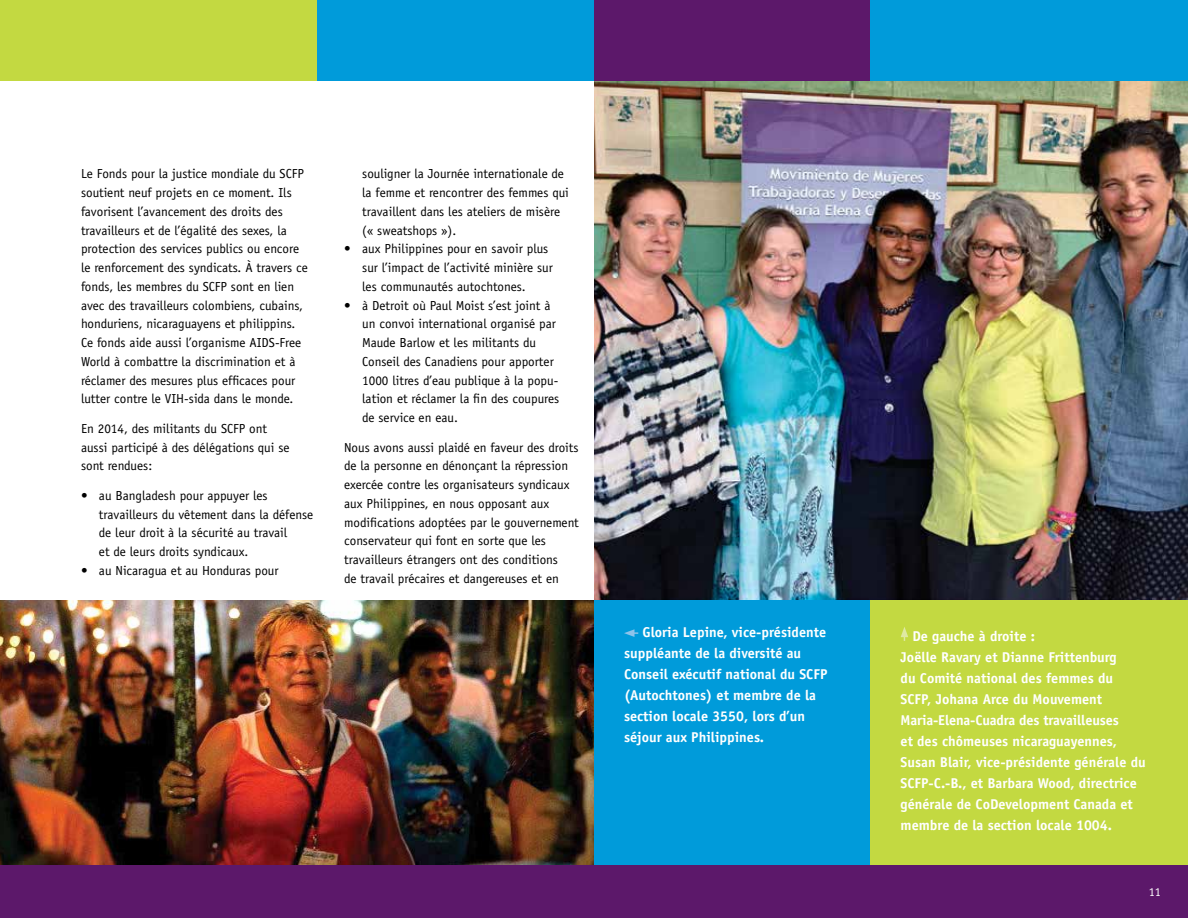
<style>
.page{position:relative;width:1188px;height:918px;background:#fff}
.page>*{position:absolute;margin:0;border:0;box-sizing:border-box;transform-origin:0 0}
.t1{font:700 14.25px/21px "Officina Sans Std";color:#fff}
.t2{font:13.2px/18.8px "Officina Sans Std";color:#000}
.t3{font:12px "Officina Sans";color:#fff}
</style>
<div class="page">
<div style="left:0;top:0;width:317px;height:81px;background:#c3d941"></div>
<div style="left:594px;top:0;width:277px;height:81px;background:#5c186a"></div>
<div style="left:317px;top:0;width:277px;height:81px;background:#009bda"></div>
<div style="left:871px;top:0;width:317px;height:81px;background:#009bda"></div>
<div style="left:0;top:865px;width:1188px;height:53px;background:#5c186a"></div>
<img style="left:0;top:600px;width:594px;height:265px">
<img style="left:594px;top:81px;width:594px;height:519px">
<div style="left:594px;top:600px;width:278px;height:265px;background:#009bda"></div>
<div style="left:871px;top:600px;width:317px;height:265px;background:#c3d941"></div>
<svg style="left:624px;top:629px;width:14px;height:8px"></svg>
<svg style="left:901px;top:627px;width:7px;height:14px"></svg>
<p class="t2" style="left:81px;top:164px;width:228px">Le Fonds pour la justice mondiale du SCFP soutient neuf projets en ce moment. Ils favorisent l’avancement des droits des travailleurs et de l’égalité des sexes, la protection des services publics ou encore le renforcement des syndicats. À travers ce fonds, les membres du SCFP sont en lien avec des travailleurs colombiens, cubains, honduriens, nicaraguayens et philippins.<br>Ce fonds aide aussi l’organisme AIDS-Free World à combattre la discrimination et à réclamer des mesures plus efficaces pour lutter contre le VIH-sida dans le monde.</p>
<p class="t2" style="left:81px;top:419px;width:210px">En 2014, des militants du SCFP ont aussi participé à des délégations qui se sont rendues:</p>
<p class="t2" style="left:99px;top:486px;width:216px;text-indent:-18px">• au Bangladesh pour appuyer les travailleurs du vêtement dans la défense de leur droit à la sécurité au travail<br>et de leurs droits syndicaux.</p>
<p class="t2" style="left:81px;top:561px;width:199px">• au Nicaragua et au Honduras pour</p>
<p class="t2" style="left:362px;top:165px;width:208px">souligner la Journée internationale de la femme et rencontrer des femmes qui travaillent dans les ateliers de misère (« sweatshops »).</p>
<p class="t2" style="left:362px;top:240px;width:192px;text-indent:-18px">• aux Philippines pour en savoir plus sur l’impact de l’activité minière sur les communautés autochtones.</p>
<p class="t2" style="left:362px;top:296px;width:199px;text-indent:-18px">• à Detroit où Paul Moist s’est joint à un convoi international organisé par Maude Barlow et les militants du Conseil des Canadiens pour apporter 1000 litres d’eau publique à la popu&shy;lation et réclamer la fin des coupures de service en eau.</p>
<p class="t2" style="left:344px;top:438px;width:236px">Nous avons aussi plaidé en faveur des droits de la personne en dénonçant la répression exercée contre les organisateurs syndicaux aux Philippines, en nous opposant aux modifications adoptées par le gouvernement conservateur qui font en sorte que les travailleurs étrangers ont des conditions<br>de travail précaires et dangereuses et en</p>
<p class="t1" style="left:624px;top:621px;width:205px;text-indent:18px">Gloria Lepine, vice-présidente suppléante de la diversité au<br>Conseil exécutif national du SCFP (Autochtones) et membre de la section locale 3550, lors d’un séjour aux Philippines.</p>
<p class="t1" style="left:901px;top:625px;width:247px;text-indent:12px">De gauche à droite :<br>Joëlle Ravary et Dianne Frittenburg<br>du Comité national des femmes du SCFP, Johana Arce du Mouvement Maria-Elena-Cuadra des travailleuses<br>et des chômeuses nicaraguayennes, Susan Blair, vice-présidente générale du SCFP-C.-B., et Barbara Wood, directrice générale de CoDevelopment Canada et membre de la section locale 1004.</p>
<p class="t3" style="left:1149px;top:885px;width:13px">11</p>
</div>
